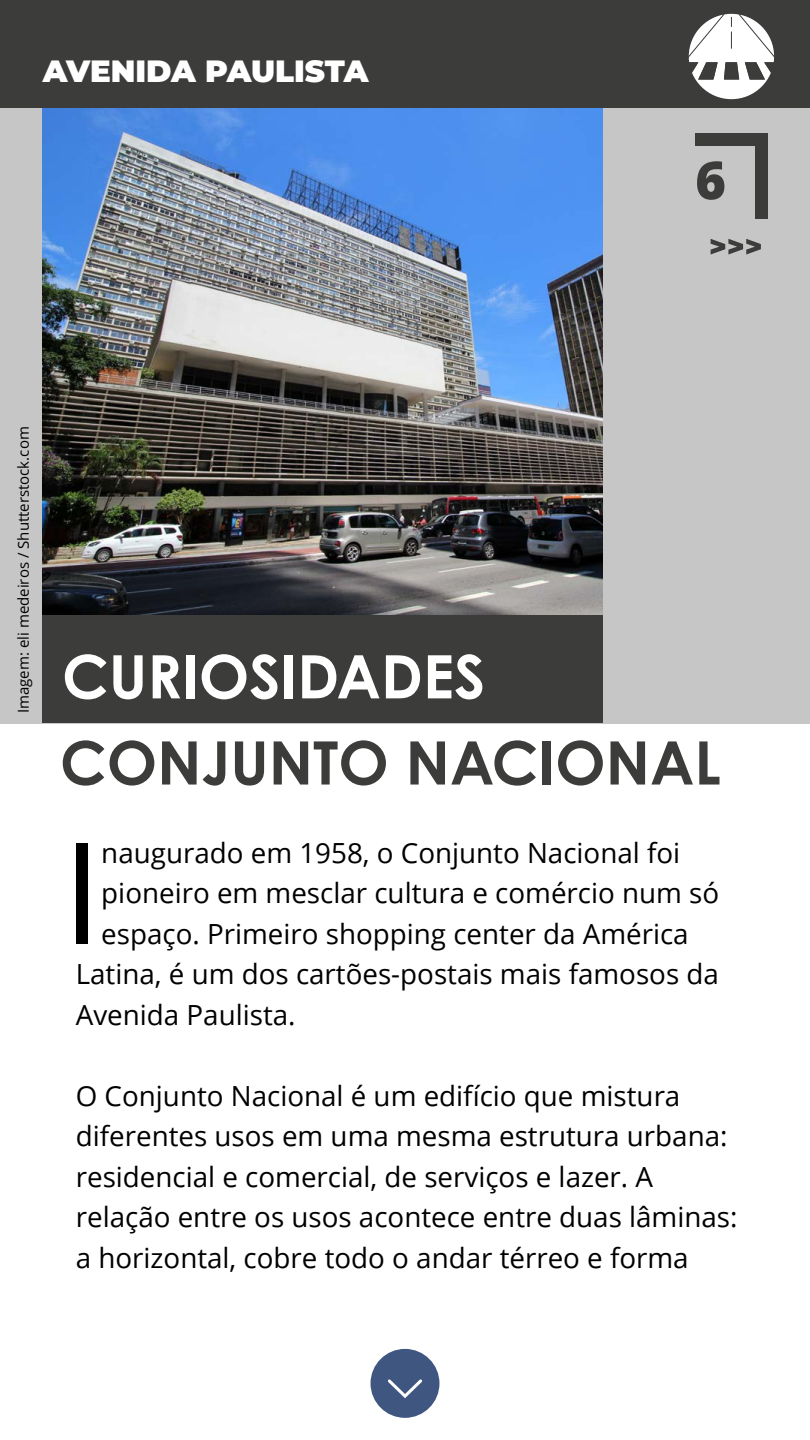
<style>
.page{position:relative;width:810px;height:1440px;background:#fff}
.page>*{position:absolute;margin:0;border:0;box-sizing:border-box;transform-origin:0 0}
.t1{font:141.23px "Open Sans";color:#000}
.t2{font:700 60px "Century Gothic Pro";color:#3c3c3b}
.t3{font:700 60px "Century Gothic Pro";color:#fff}
.t4{font:800 52.5px "Open Sans";color:#3c3c3b}
.t5{font:900 30.75px "Montserrat";letter-spacing:-.01em;color:#fff}
.t6{font:27.75px/40.5px "Open Sans";color:#000}
.t7{font:15px "Open Sans";color:#000}
</style>
<div class="page">
<div style="left:0;top:108px;width:810px;height:615px;background:#c6c6c6"></div>
<div style="left:43px;top:569px;width:560px;height:154px;background:#3c3c3b"></div>
<img style="left:43px;top:108px;width:560px;height:507px">
<div style="left:370px;top:1348px;width:70px;height:71px;background:#3f5681;border-radius:50%"></div>
<div style="left:369px;top:1347px;width:72px;height:72px;border:2px solid #fff;border-radius:50%"></div>
<svg style="left:388px;top:1379px;width:34px;height:19px"></svg>
<div style="left:695px;top:134px;width:72px;height:12px;background:#3c3c3b"></div>
<div style="left:755px;top:134px;width:12px;height:85px;background:#3c3c3b"></div>
<div style="left:0;top:0;width:810px;height:108px;background:#3c3c3b"></div>
<svg style="left:688px;top:13px;width:87px;height:81px"></svg>
<svg style="left:711px;top:239px;width:50px;height:16px"></svg>
<p class="t5" style="left:43px;top:48px;width:327px">AVENIDA PAULISTA</p>
<h3 class="t4" style="left:695px;top:140px;width:32px">6</h3>
<p class="t7" style="left:13px;top:713px;width:288px;rotate:-90deg">Imagem: eli medeiros / Shutterstock.com</p>
<h2 class="t3" style="left:62px;top:639px;width:425px">CURIOSIDADES</h2>
<h2 class="t2" style="left:60px;top:725px;width:662px">CONJUNTO NACIONAL</h2>
<h1 class="t1" style="left:62px;top:796px;width:41px">I</h1>
<p class="t6" style="left:101px;top:832px;width:580px">naugurado em 1958, o Conjunto Nacional foi</p>
<p class="t6" style="left:101px;top:872px;width:619px">pioneiro em mesclar cultura e comércio num só</p>
<p class="t6" style="left:101px;top:913px;width:589px">espaço. Primeiro shopping center da América</p>
<p class="t6" style="left:76px;top:953px;width:645px">Latina, é um dos cartões-postais mais famosos da</p>
<p class="t6" style="left:76px;top:994px;width:221px">Avenida Paulista.</p>
<p class="t6" style="left:76px;top:1075px;width:663px">O Conjunto Nacional é um edifício que mistura diferentes usos em uma mesma estrutura urbana: residencial e comercial, de serviços e lazer. A relação entre os usos acontece entre duas lâminas: a horizontal, cobre todo o andar térreo e forma</p>
</div>
